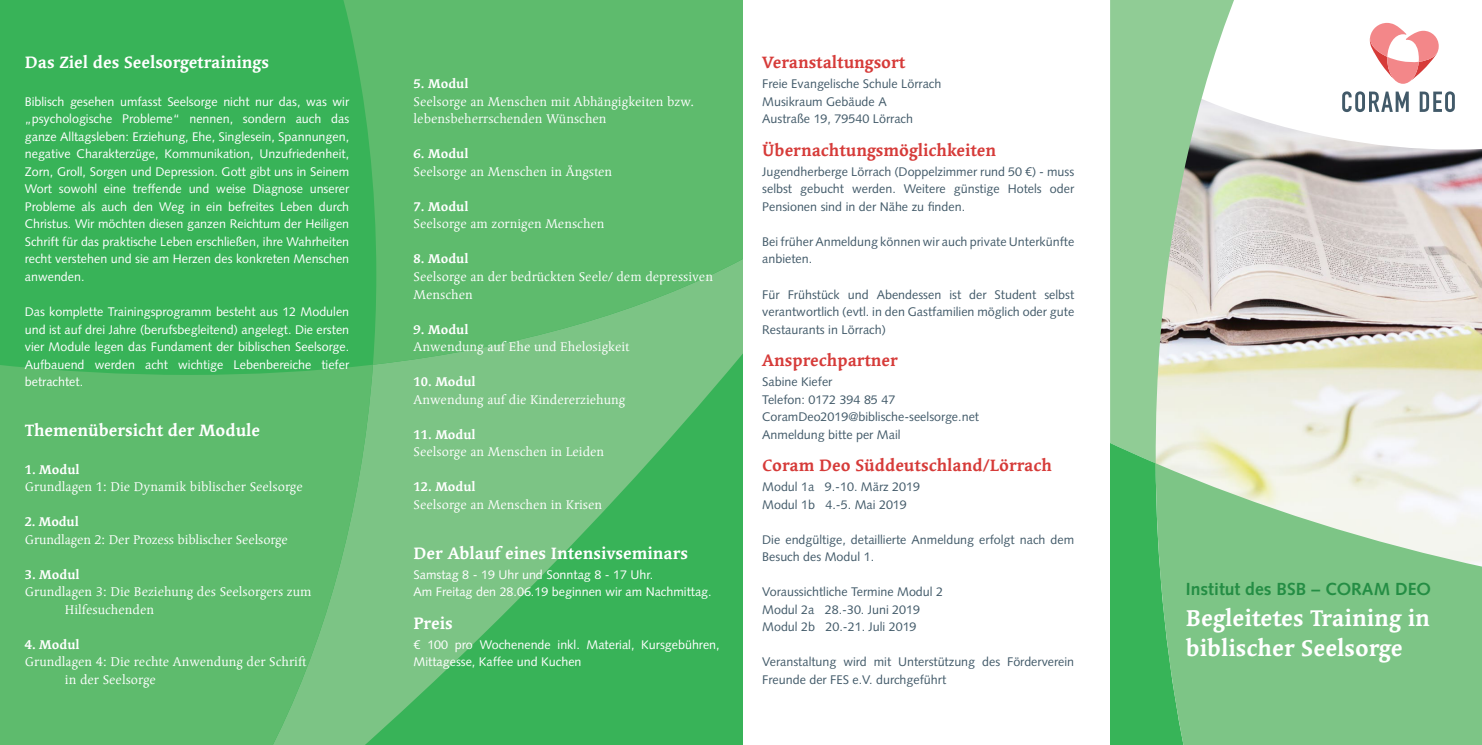
<style>
.page{position:relative;width:1482px;height:745px;background:#fff}
.page>*{position:absolute;margin:0;border:0;box-sizing:border-box;transform-origin:0 0}
.t1{font:700 22.5px/30px "Linotype Syntax Srf Std";color:#fff}
.t2{font:700 17.5px "Syntax LT Std";color:#248d44}
.t3{font:700 16.25px "Linotype Syntax Srf Std";color:#d63b39}
.t4{font:700 16.25px "Linotype Syntax Srf Std";color:#fff}
.t5{font:12.5px/17.5px "Syntax LT Std";color:#fff}
.t6{font:12.5px/17.5px "Syntax LT Std";color:#425a69}
.t7{font:12.5px/17.5px "Linotype Syntax Srf Std";color:#fff}
.t8{font:700 12.5px "Linotype Syntax Srf Std";color:#fff}
</style>
<div class="page">
<div style="left:0;top:0;width:742px;height:744px;background:#38b358"></div>
<svg style="left:374px;top:364px;width:360px;height:373px;fill:#7cc485"></svg>
<svg style="left:343px;top:0;width:399px;height:364px;background:#5ebb6e"></svg>
<div style="left:0;top:363px;width:373px;height:381px;background:#5ebb6d"></div>
<svg style="left:267px;top:364px;width:107px;height:380px;background:#67be75"></svg>
<img style="left:1238px;top:94px;width:243px;height:369px">
<svg style="left:1110px;top:0;width:128px;height:463px;background:#aeceac"></svg>
<svg style="left:1209px;top:463px;width:272px;height:281px;background:#98cf9d"></svg>
<svg style="left:1110px;top:417px;width:99px;height:327px;background:#66c179"></svg>
<svg style="left:1341px;top:91px;width:67px;height:21px"></svg>
<svg style="left:1419px;top:91px;width:35px;height:21px"></svg>
<svg style="left:1369px;top:23px;width:69px;height:61px"></svg>
<h3 class="t4" style="left:25px;top:52px;width:246px">Das Ziel des Seelsorgetrainings</h3>
<p class="t5" style="left:25px;top:93px;width:326px;text-align:justify">Biblisch gesehen umfasst Seelsorge nicht nur das, was wir „psychologische Probleme“ nennen, sondern auch das ganze Alltagsleben: Erziehung, Ehe, Singlesein, Spannungen, negative Charakterzüge, Kommunikation, Unzufriedenheit, Zorn, Groll, Sorgen und Depression. Gott gibt uns in Seinem Wort sowohl eine treffende und weise Diagnose unserer Probleme als auch den Weg in ein befreites Leben durch Christus. Wir möchten diesen ganzen Reichtum der Heiligen Schrift für das praktische Leben erschließen, ihre Wahrheiten recht verstehen und sie am Herzen des konkreten Menschen anwenden.</p>
<p class="t5" style="left:25px;top:303px;width:326px;text-align:justify">Das komplette Trainingsprogramm besteht aus 12 Modulen und ist auf drei Jahre (berufsbegleitend) angelegt. Die ersten vier Module legen das Fundament der biblischen Seelsorge.<br>Aufbauend werden acht wichtige Lebenbereiche tiefer betrachtet.</p>
<h3 class="t4" style="left:25px;top:420px;width:237px">Themenübersicht der Module</h3>
<p class="t8" style="left:25px;top:461px;width:56px">1. Modul</p>
<p class="t7" style="left:25px;top:478px;width:279px">Grundlagen 1: Die Dynamik biblischer Seelsorge</p>
<p class="t8" style="left:25px;top:513px;width:55px">2. Modul</p>
<p class="t7" style="left:25px;top:530px;width:264px">Grundlagen 2: Der Prozess biblischer Seelsorge</p>
<p class="t8" style="left:25px;top:566px;width:56px">3. Modul</p>
<p class="t7" style="left:65px;top:583px;width:248px;text-indent:-40px">Grundlagen 3: Die Beziehung des Seelsorgers zum<br>Hilfesuchenden</p>
<p class="t8" style="left:25px;top:636px;width:56px">4. Modul</p>
<p class="t7" style="left:65px;top:653px;width:243px;text-indent:-40px">Grundlagen 4: Die rechte Anwendung der Schrift in der Seelsorge</p>
<p class="t8" style="left:413px;top:76px;width:56px">5. Modul</p>
<p class="t7" style="left:413px;top:93px;width:282px">Seelsorge an Menschen mit Abhängigkeiten bzw. lebensbeherrschenden Wünschen</p>
<p class="t8" style="left:413px;top:146px;width:56px">6. Modul</p>
<p class="t7" style="left:413px;top:163px;width:200px">Seelsorge an Menschen in Ängsten</p>
<p class="t8" style="left:413px;top:198px;width:56px">7. Modul</p>
<p class="t7" style="left:413px;top:215px;width:192px">Seelsorge am zornigen Menschen</p>
<p class="t8" style="left:413px;top:251px;width:56px">8. Modul</p>
<p class="t7" style="left:413px;top:268px;width:301px">Seelsorge an der bedrückten Seele/ dem depressiven<br>Menschen</p>
<p class="t8" style="left:413px;top:321px;width:56px">9. Modul</p>
<p class="t7" style="left:413px;top:338px;width:217px">Anwendung auf Ehe und Ehelosigkeit</p>
<p class="t8" style="left:413px;top:373px;width:63px">10. Modul</p>
<p class="t7" style="left:413px;top:390px;width:213px">Anwendung auf die Kindererziehung</p>
<p class="t8" style="left:413px;top:426px;width:63px">11. Modul</p>
<p class="t7" style="left:413px;top:443px;width:192px">Seelsorge an Menschen in Leiden</p>
<p class="t8" style="left:413px;top:478px;width:63px">12. Modul</p>
<p class="t7" style="left:413px;top:495px;width:190px">Seelsorge an Menschen in Krisen</p>
<h3 class="t4" style="left:413px;top:542px;width:276px">Der Ablauf eines Intensivseminars</h3>
<p class="t5" style="left:413px;top:565px;width:299px">Samstag 8 - 19 Uhr und Sonntag 8 - 17 Uhr.<br>Am Freitag den 28.06.19 beginnen wir am Nachmittag.</p>
<h3 class="t4" style="left:413px;top:612px;width:41px">Preis</h3>
<p class="t5" style="left:413px;top:635px;width:307px">€ 100 pro Wochenende inkl. Material, Kursgebühren,<br>Mittagesse, Kaffee und Kuchen</p>
<h3 class="t3" style="left:762px;top:52px;width:144px">Veranstaltungsort</h3>
<p class="t6" style="left:762px;top:75px;width:181px">Freie Evangelische Schule Lörrach<br>Musikraum Gebäude A<br>Austraße 19, 79540 Lörrach</p>
<h3 class="t3" style="left:762px;top:140px;width:235px">Übernachtungsmöglichkeiten</h3>
<p class="t6" style="left:762px;top:163px;width:313px;text-align:justify">Jugendherberge Lörrach (Doppelzimmer rund 50 €) - muss selbst gebucht werden. Weitere günstige Hotels oder Pensionen sind in der Nähe zu finden.</p>
<p class="t6" style="left:762px;top:233px;width:313px">Bei früher Anmeldung können wir auch private Unterkünfte anbieten.</p>
<p class="t6" style="left:762px;top:285px;width:313px;text-align:justify">Für Frühstück und Abendessen ist der Student selbst verantwortlich (evtl. in den Gastfamilien möglich oder gute Restaurants in Lörrach)</p>
<h3 class="t3" style="left:762px;top:350px;width:137px">Ansprechpartner</h3>
<p class="t6" style="left:762px;top:373px;width:218px">Sabine Kiefer<br>Telefon: 0172 394 85 47<br>CoramDeo2019@biblische-seelsorge.net<br>Anmeldung bitte per Mail</p>
<h3 class="t3" style="left:762px;top:455px;width:291px">Coram Deo Süddeutschland/Lörrach</h3>
<p class="t6" style="left:762px;top:478px;width:159px">Modul 1a 9.-10. März 2019<br>Modul 1b 4.-5. Mai 2019</p>
<p class="t6" style="left:762px;top:530px;width:313px">Die endgültige, detaillierte Anmeldung erfolgt nach dem<br>Besuch des Modul 1.</p>
<p class="t6" style="left:762px;top:583px;width:182px">Voraussichtliche Termine Modul 2<br>Modul 2a 28.-30. Juni 2019<br>Modul 2b 20.-21. Juli 2019</p>
<p class="t6" style="left:762px;top:653px;width:313px">Veranstaltung wird mit Unterstützung des Förderverein<br>Freunde der FES e.V. durchgeführt</p>
<h2 class="t2" style="left:1185px;top:579px;width:246px">Institut des BSB – CORAM DEO</h2>
<h1 class="t1" style="left:1185px;top:602px;width:245px">Begleitetes Training in biblischer Seelsorge</h1>
</div>
